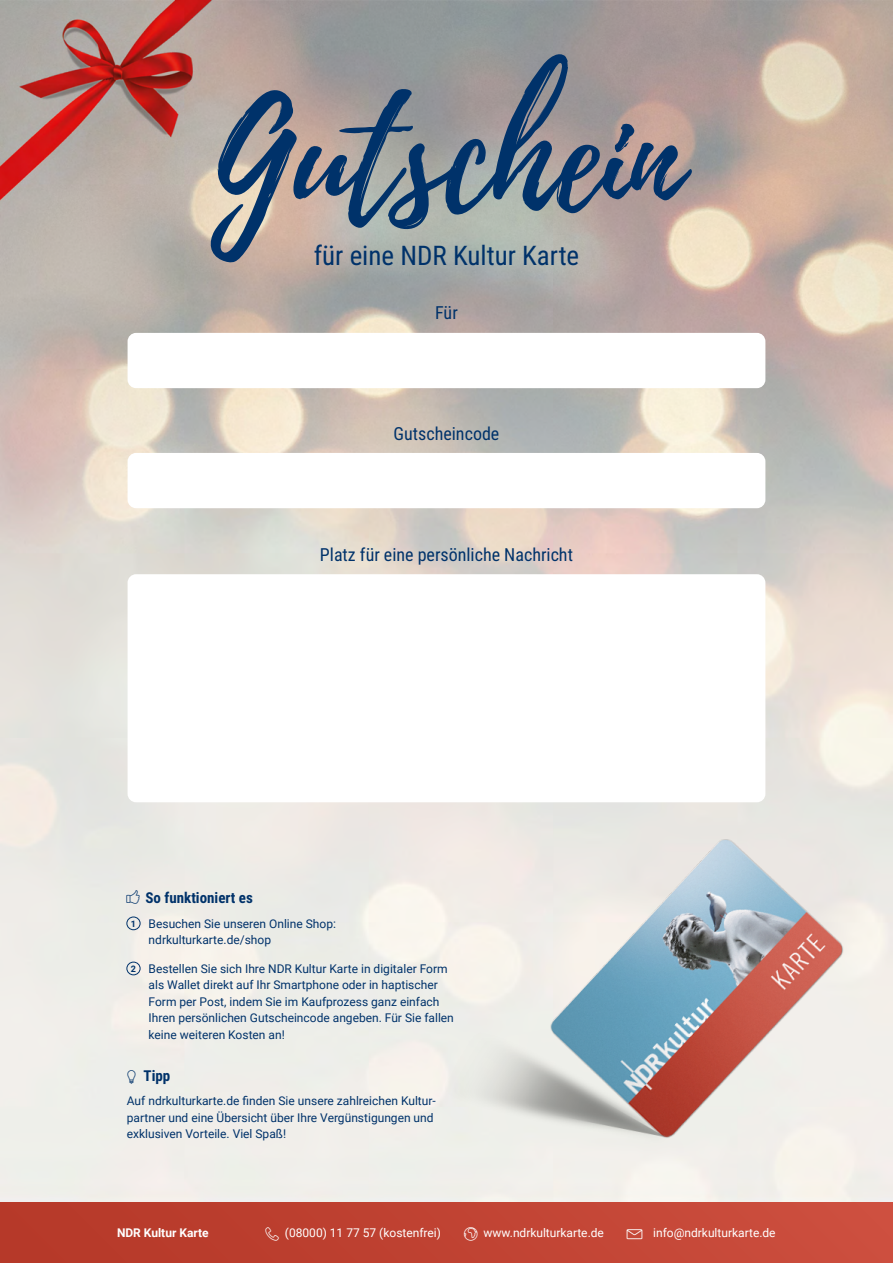
<style>
.page{position:relative;width:893px;height:1263px;background:#fff}
.page>*{position:absolute;margin:0;border:0;box-sizing:border-box;transform-origin:0 0}
.t1{font:147.6px "Playlist Script";color:#00326a}
.t2{font:27px "Roboto Condensed";color:#00326a}
.t3{font:18px "Roboto Condensed";color:#00326a}
.t4{font:700 15px "Roboto Condensed";color:#00326a}
.t5{font:12px/16.5px "Roboto";color:#00326a}
.t6{font:12px "Roboto";color:#fff}
.t7{font:700 12px "Roboto";color:#fff}
.t8{font:700 9px "Roboto";color:#00326a}
</style>
<div class="page">
<img style="left:0;top:0;width:893px;height:1202px">
<div style="left:128px;top:333px;width:637px;height:55px;background:#fff;border-radius:9px"></div>
<div style="left:128px;top:453px;width:637px;height:55px;background:#fff;border-radius:9px"></div>
<div style="left:128px;top:574px;width:637px;height:228px;background:#fff;border-radius:9px"></div>
<div style="left:126px;top:917px;width:14px;height:13px;border:1px solid #00326a;border-radius:50%"></div>
<div style="left:126px;top:962px;width:14px;height:13px;border:1px solid #00326a;border-radius:50%"></div>
<img style="left:350px;top:835px;width:501px;height:318px">
<div style="left:0;top:1202px;width:893px;height:61px;background:#c04232"></div>
<svg style="left:127px;top:1070px;width:9px;height:13px"></svg>
<svg style="left:127px;top:890px;width:13px;height:13px"></svg>
<h1 class="t1" style="left:211px;top:53px;width:471px">Gutschein</h1>
<h2 class="t2" style="left:314px;top:237px;width:267px">für eine NDR Kultur Karte</h2>
<h3 class="t3" style="left:435px;top:300px;width:24px">Für</h3>
<h3 class="t3" style="left:394px;top:421px;width:107px">Gutscheincode</h3>
<h3 class="t3" style="left:320px;top:542px;width:255px">Platz für eine persönliche Nachricht</h3>
<p class="t8" style="left:131px;top:917px;width:7px">1</p>
<p class="t8" style="left:131px;top:962px;width:7px">2</p>
<p class="t4" style="left:145px;top:887px;width:109px">So funktioniert es</p>
<p class="t5" style="left:149px;top:915px;width:189px">Besuchen Sie unseren Online Shop: ndrkulturkarte.de/shop</p>
<p class="t5" style="left:149px;top:960px;width:307px">Bestellen Sie sich Ihre NDR Kultur Karte in digitaler Form als Wallet direkt auf Ihr Smartphone oder in haptischer Form per Post, indem Sie im Kaufprozess ganz einfach Ihren persönlichen Gutscheincode angeben. Für Sie fallen keine weiteren Kosten an!</p>
<p class="t4" style="left:125px;top:1065px;width:47px">●▼ Tipp</p>
<p class="t5" style="left:127px;top:1092px;width:310px">Auf ndrkulturkarte.de finden Sie unsere zahlreichen Kultur&shy;partner und eine Übersicht über Ihre Vergünstigungen und exklusiven Vorteile. Viel Spaß!</p>
<p class="t7" style="left:117px;top:1225px;width:93px">NDR Kultur Karte</p>
<p class="t6" style="left:266px;top:1225px;width:177px">□■ (08000) 11 77 57 (kostenfrei)</p>
<p class="t6" style="left:464px;top:1225px;width:141px">●□ www.ndrkulturkarte.de</p>
<p class="t6" style="left:627px;top:1225px;width:150px">■❖●□ info@ndrkulturkarte.de</p>
</div>
